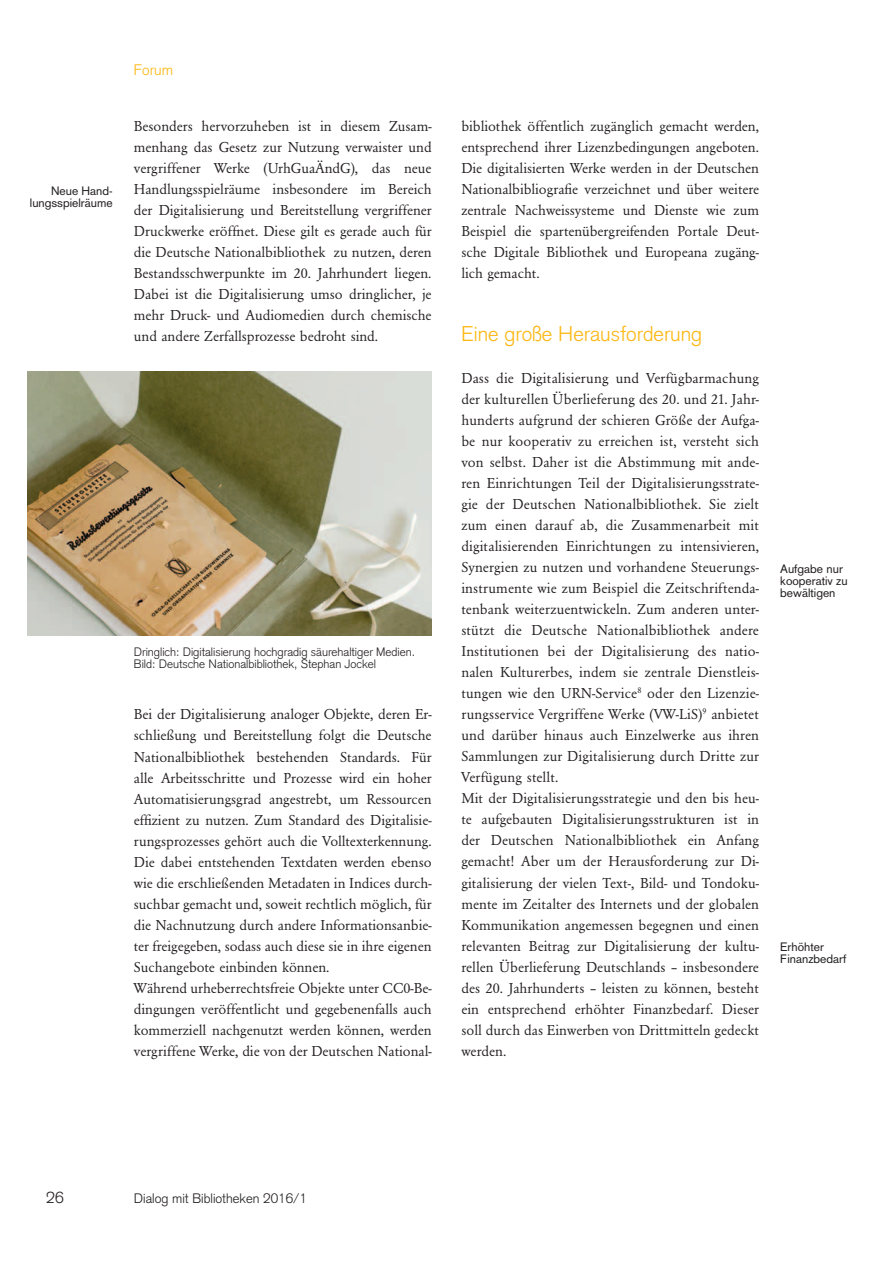
<style>
.page{position:relative;width:893px;height:1263px;background:#fff}
.page>*{position:absolute;margin:0;border:0;box-sizing:border-box;transform-origin:0 0}
.t1{font:300 21px "Basic Commercial LT";color:#fcb814}
.t2{font:300 15.75px "Basic Commercial LT";color:#231f20}
.t3{font:15px/21px "URW Garamond T";letter-spacing:.005em;color:#231f20;text-align:justify}
.t4{font:300 15px "Basic Commercial LT";color:#fcb814}
.t5{font:300 13.5px "Basic Commercial LT";color:#231f20}
.t6{font:300 12px/12px "Basic Commercial LT";color:#231f20}
.t7{font:12px/12px "Basic Commercial LT";color:#231f20}
</style>
<div class="page">
<img style="left:28px;top:372px;width:404px;height:264px">
<p class="t7" style="left:30px;top:186px;width:84px;text-align:right">Neue Hand&shy;lungsspielräume</p>
<p class="t4" style="left:134px;top:64px;width:41px">Forum</p>
<p class="t3" style="left:134px;top:117px;width:299px">Besonders hervorzuheben ist in diesem Zusam&shy;menhang das Gesetz zur Nutzung verwaister und vergriffener Werke (UrhGuaÄndG), das neue Handlungsspielräume insbesondere im Bereich der Digitalisierung und Bereitstellung vergriffener Druckwerke eröffnet. Diese gilt es gerade auch für die Deutsche Nationalbibliothek zu nutzen, deren Bestandsschwerpunkte im 20. Jahrhundert liegen.<br>Dabei ist die Digitalisierung umso dringlicher, je mehr Druck- und Audiomedien durch chemische und andere Zerfallsprozesse bedroht sind.</p>
<p class="t6" style="left:134px;top:648px;width:283px">Dringlich: Digitalisierung hochgradig säurehaltiger Medien.<br>Bild: Deutsche Nationalbibliothek, Stephan Jockel</p>
<p class="t3" style="left:134px;top:705px;width:299px;text-align:left">Bei der Digitalisierung analoger Objekte, deren Er&shy;schließung und Bereitstellung folgt die Deutsche Nationalbibliothek bestehenden Standards. Für alle Arbeitsschritte und Prozesse wird ein hoher Automatisierungsgrad angestrebt, um Ressourcen effizient zu nutzen. Zum Standard des Digitalisie&shy;rungsprozesses gehört auch die Volltexterkennung.<br>Die dabei entstehenden Textdaten werden ebenso wie die erschließenden Metadaten in Indices durch&shy;suchbar gemacht und, soweit rechtlich möglich, für die Nachnutzung durch andere Informationsanbie&shy;ter freigegeben, sodass auch diese sie in ihre eigenen Suchangebote einbinden können.<br>Während urheberrechtsfreie Objekte unter CC0-Be&shy;dingungen veröffentlicht und gegebenenfalls auch kommerziell nachgenutzt werden können, werden vergriffene Werke, die von der Deutschen National-</p>
<p class="t3" style="left:461px;top:117px;width:299px">bibliothek öffentlich zugänglich gemacht werden, entsprechend ihrer Lizenzbedingungen angeboten.<br>Die digitalisierten Werke werden in der Deutschen Nationalbibliografie verzeichnet und über weitere zentrale Nachweissysteme und Dienste wie zum Beispiel die spartenübergreifenden Portale Deut&shy;sche Digitale Bibliothek und Europeana zugäng&shy;lich gemacht.</p>
<h1 class="t1" style="left:461px;top:326px;width:242px">Eine große Herausforderung</h1>
<p class="t3" style="left:461px;top:369px;width:299px;text-align:left">Dass die Digitalisierung und Verfügbarmachung der kulturellen Überlieferung des 20. und 21. Jahr&shy;hunderts aufgrund der schieren Größe der Aufga&shy;be nur kooperativ zu erreichen ist, versteht sich von selbst. Daher ist die Abstimmung mit ande&shy;ren Einrichtungen Teil der Digitalisierungsstrate&shy;gie der Deutschen Nationalbibliothek. Sie zielt zum einen darauf ab, die Zusammenarbeit mit digitalisierenden Einrichtungen zu intensivieren, Synergien zu nutzen und vorhandene Steuerungs&shy;instrumente wie zum Beispiel die Zeitschriftenda&shy;tenbank weiterzuentwickeln. Zum anderen unter&shy;stützt die Deutsche Nationalbibliothek andere Institutionen bei der Digitalisierung des natio&shy;nalen Kulturerbes, indem sie zentrale Dienstleis&shy;tungen wie den URN-Service<sup>8</sup> oder den Lizenzie&shy;rungsservice Vergriffene Werke (VW-LiS)<sup>9</sup> anbietet und darüber hinaus auch Einzelwerke aus ihren Sammlungen zur Digitalisierung durch Dritte zur Verfügung stellt.<br>Mit der Digitalisierungsstrategie und den bis heu&shy;te aufgebauten Digitalisierungsstrukturen ist in der Deutschen Nationalbibliothek ein Anfang gemacht! Aber um der Herausforderung zur Di&shy;gitalisierung der vielen Text-, Bild- und Tondoku&shy;mente im Zeitalter des Internets und der globalen Kommunikation angemessen begegnen und einen relevanten Beitrag zur Digitalisierung der kultu&shy;rellen Überlieferung Deutschlands – insbesondere des 20. Jahrhunderts – leisten zu können, besteht ein entsprechend erhöhter Finanzbedarf. Dieser soll durch das Einwerben von Drittmitteln gedeckt werden.</p>
<p class="t7" style="left:780px;top:564px;width:69px">Aufgabe nur kooperativ zu bewältigen</p>
<p class="t7" style="left:780px;top:942px;width:68px">Erhöhter<br>Finanzbedarf</p>
<p class="t2" style="left:46px;top:1192px;width:19px">26</p>
<p class="t5" style="left:134px;top:1194px;width:175px">Dialog mit Bibliotheken 2016/1</p>
</div>
